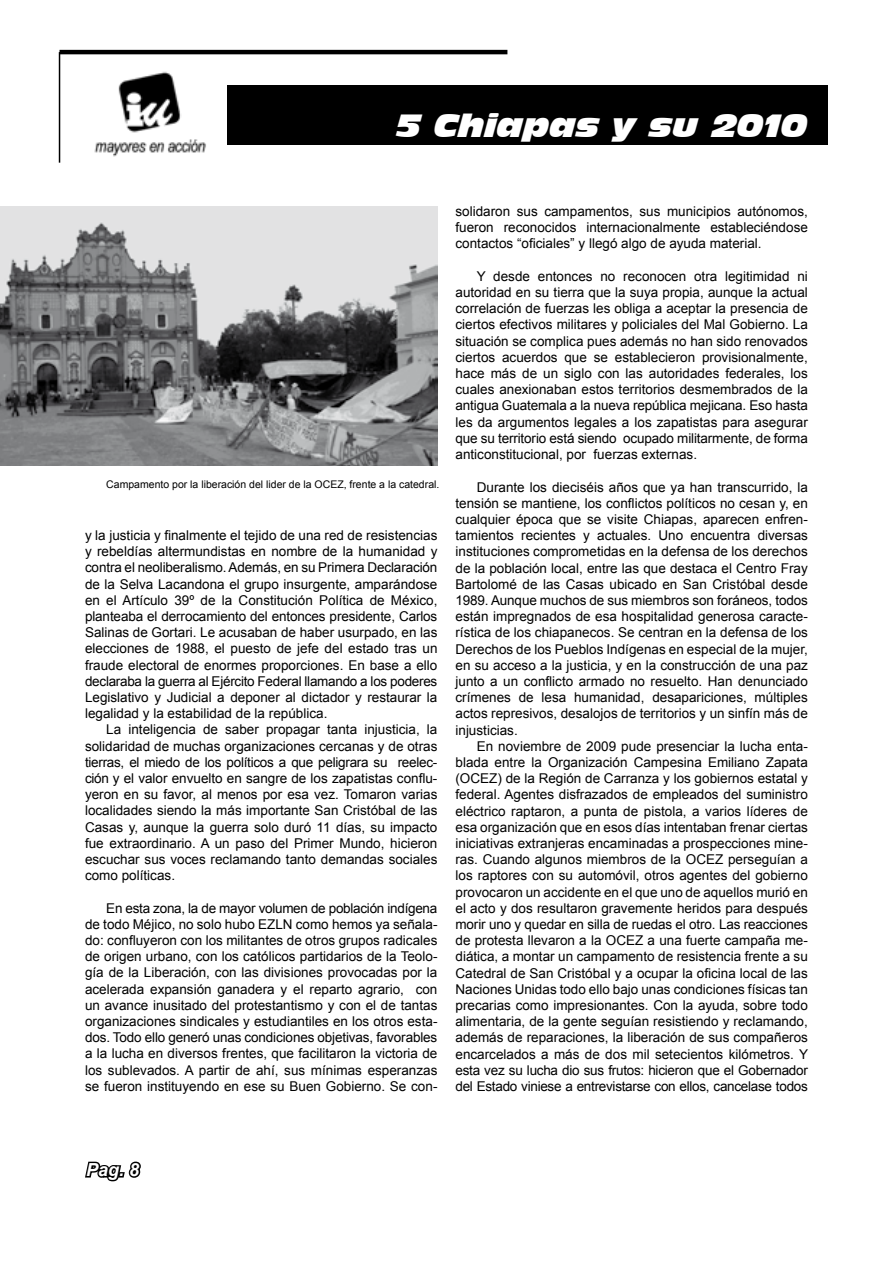
<style>
.page{position:relative;width:893px;height:1263px;background:#fff}
.page>*{position:absolute;margin:0;border:0;box-sizing:border-box;transform-origin:0 0}
.t1{font:italic 30px "Incised 901 BT Nord";color:#fff}
.t2{font:italic 700 18px "Arial";color:#fff}
.t3{font:13.5px/16.2px "Arial";color:#000;text-align:justify}
.t4{font:10.5px "Arial";color:#000}
</style>
<div class="page">
<hr style="left:59px;top:52px;width:1px;height:111px;background:#000">
<hr style="left:60px;top:50px;width:447px;height:4px;background:#000">
<div style="left:227px;top:85px;width:601px;height:60px;background:#000"></div>
<img style="left:94px;top:71px;width:112px;height:86px">
<img style="left:0;top:206px;width:437px;height:260px">
<svg style="left:85px;top:1161px;width:56px;height:21px"></svg>
<h1 class="t1" style="left:397px;top:108px;width:412px">5 Chiapas y su 2010</h1>
<p class="t4" style="left:106px;top:478px;width:335px">Campamento por la liberación del lider de la OCEZ, frente a la catedral.</p>
<p class="t3" style="left:85px;top:527px;width:354px">y la justicia y finalmente el tejido de una red de resistencias y rebeldías altermundistas en nombre de la humanidad y contra el neoliberalismo. Además, en su Primera Declaración de la Selva Lacandona el grupo insurgente, amparándose en el Artículo 39º de la Constitución Política de México, planteaba el derrocamiento del entonces presidente, Carlos Salinas de Gortari. Le acusaban de haber usurpado, en las elecciones de 1988, el puesto de jefe del estado tras un fraude electoral de enormes proporciones. En base a ello declaraba la guerra al Ejército Federal llamando a los poderes Legislativo y Judicial a deponer al dictador y restaurar la legalidad y la estabilidad de la república.</p>
<p class="t3" style="left:85px;top:722px;width:354px;text-indent:21px">La inteligencia de saber propagar tanta injusticia, la solidaridad de muchas organizaciones cercanas y de otras tierras, el miedo de los políticos a que peligrara su reelec&shy;ción y el valor envuelto en sangre de los zapatistas conflu&shy;yeron en su favor, al menos por esa vez. Tomaron varias localidades siendo la más importante San Cristóbal de las Casas y, aunque la guerra solo duró 11 días, su impacto fue extraordinario. A un paso del Primer Mundo, hicieron escuchar sus voces reclamando tanto demandas sociales como políticas.</p>
<p class="t3" style="left:85px;top:900px;width:354px;text-indent:21px">En esta zona, la de mayor volumen de población indígena de todo Méjico, no solo hubo EZLN como hemos ya señala&shy;do: confluyeron con los militantes de otros grupos radicales de origen urbano, con los católicos partidarios de la Teolo&shy;gía de la Liberación, con las divisiones provocadas por la acelerada expansión ganadera y el reparto agrario, con un avance inusitado del protestantismo y con el de tantas organizaciones sindicales y estudiantiles en los otros esta&shy;dos. Todo ello generó unas condiciones objetivas, favorables a la lucha en diversos frentes, que facilitaron la victoria de los sublevados. A partir de ahí, sus mínimas esperanzas se fueron instituyendo en ese su Buen Gobierno. Se con-</p>
<p class="t3" style="left:455px;top:203px;width:354px">solidaron sus campamentos, sus municipios autónomos, fueron reconocidos internacionalmente estableciéndose contactos “oficiales” y llegó algo de ayuda material.</p>
<p class="t3" style="left:455px;top:268px;width:354px;text-indent:21px">Y desde entonces no reconocen otra legitimidad ni autoridad en su tierra que la suya propia, aunque la actual correlación de fuerzas les obliga a aceptar la presencia de ciertos efectivos militares y policiales del Mal Gobierno. La situación se complica pues además no han sido renovados ciertos acuerdos que se establecieron provisionalmente, hace más de un siglo con las autoridades federales, los cuales anexionaban estos territorios desmembrados de la antigua Guatemala a la nueva república mejicana. Eso hasta les da argumentos legales a los zapatistas para asegurar que su territorio está siendo ocupado militarmente, de forma anticonstitucional, por fuerzas externas.</p>
<p class="t3" style="left:455px;top:479px;width:354px;text-indent:21px">Durante los dieciséis años que ya han transcurrido, la tensión se mantiene, los conflictos políticos no cesan y, en cualquier época que se visite Chiapas, aparecen enfren&shy;tamientos recientes y actuales. Uno encuentra diversas instituciones comprometidas en la defensa de los derechos de la población local, entre las que destaca el Centro Fray Bartolomé de las Casas ubicado en San Cristóbal desde 1989. Aunque muchos de sus miembros son foráneos, todos están impregnados de esa hospitalidad generosa caracte&shy;rística de los chiapanecos. Se centran en la defensa de los Derechos de los Pueblos Indígenas en especial de la mujer, en su acceso a la justicia, y en la construcción de una paz junto a un conflicto armado no resuelto. Han denunciado crímenes de lesa humanidad, desapariciones, múltiples actos represivos, desalojos de territorios y un sinfín más de injusticias.</p>
<p class="t3" style="left:455px;top:738px;width:354px;text-indent:21px">En noviembre de 2009 pude presenciar la lucha enta&shy;blada entre la Organización Campesina Emiliano Zapata (OCEZ) de la Región de Carranza y los gobiernos estatal y federal. Agentes disfrazados de empleados del suministro eléctrico raptaron, a punta de pistola, a varios líderes de esa organización que en esos días intentaban frenar ciertas iniciativas extranjeras encaminadas a prospecciones mine&shy;ras. Cuando algunos miembros de la OCEZ perseguían a los raptores con su automóvil, otros agentes del gobierno provocaron un accidente en el que uno de aquellos murió en el acto y dos resultaron gravemente heridos para después morir uno y quedar en silla de ruedas el otro. Las reacciones de protesta llevaron a la OCEZ a una fuerte campaña me&shy;diática, a montar un campamento de resistencia frente a su Catedral de San Cristóbal y a ocupar la oficina local de las Naciones Unidas todo ello bajo unas condiciones físicas tan precarias como impresionantes. Con la ayuda, sobre todo alimentaria, de la gente seguían resistiendo y reclamando, además de reparaciones, la liberación de sus compañeros encarcelados a más de dos mil setecientos kilómetros. Y esta vez su lucha dio sus frutos: hicieron que el Gobernador del Estado viniese a entrevistarse con ellos, cancelase todos</p>
<h2 class="t2" style="left:86px;top:1158px;width:55px">Pag. 8</h2>
</div>
